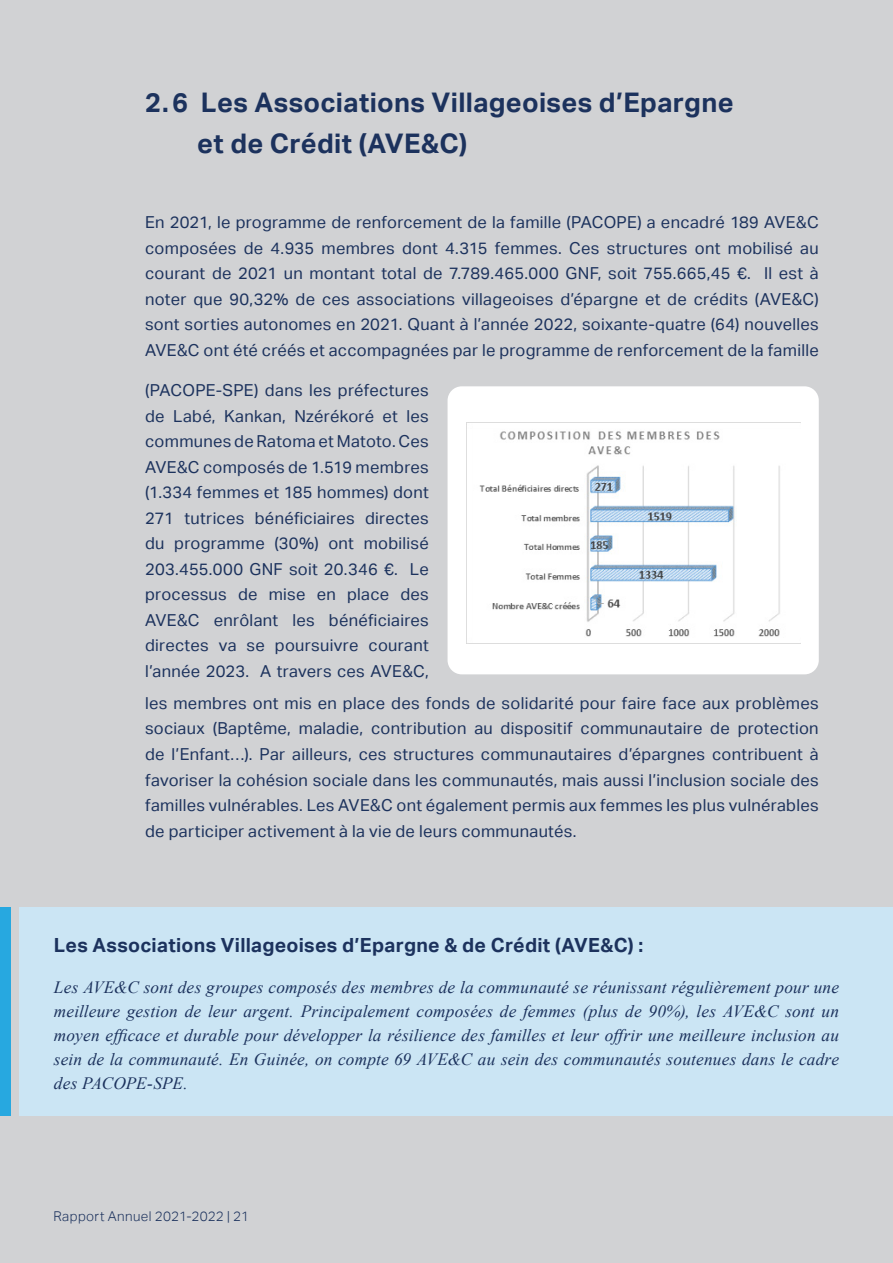
<style>
.page{position:relative;width:893px;height:1263px;background:#d1d2d4}
.page>*{position:absolute;margin:0;border:0;box-sizing:border-box;transform-origin:0 0}
.t1{font:700 27px/40.5px "Aktiv Grotesk";letter-spacing:.01em;color:#1c325d}
.t2{font:700 19.5px "Aktiv Grotesk";letter-spacing:.015em;color:#1c325d}
.t3{font:italic 17.25px/24px "Times New Roman";letter-spacing:.01em;color:#1c325d;text-align:justify}
.t4{font:16.5px/25.5px "Aktiv Grotesk";letter-spacing:.015em;color:#1c325d;text-align:justify}
.t5{font:300 13.5px "Aktiv Grotesk";letter-spacing:.025em;color:#1c325d}
</style>
<div class="page">
<div style="left:448px;top:386px;width:371px;height:288px;background:#fff;border-radius:14px"></div>
<img style="left:466px;top:423px;width:314px;height:220px">
<div style="left:0;top:907px;width:10px;height:209px;background:#27a8e0"></div>
<div style="left:19px;top:907px;width:874px;height:209px;background:#cbe8f8"></div>
<p class="t1" style="left:197px;top:83px;width:538px;text-indent:-52px">2.6 Les Associations Villageoises d’Epargne et de Crédit (AVE&amp;C)</p>
<p class="t4" style="left:145px;top:210px;width:675px">En 2021, le programme de renforcement de la famille (PACOPE) a encadré 189 AVE&amp;C composées de 4.935 membres dont 4.315 femmes. Ces structures ont mobilisé au courant de 2021 un montant total de 7.789.465.000 GNF, soit 755.665,45 €. Il est à noter que 90,32% de ces associations villageoises d’épargne et de crédits (AVE&amp;C) sont sorties autonomes en 2021. Quant à l’année 2022, soixante-quatre (64) nouvelles AVE&amp;C ont été créés et accompagnées par le programme de renforcement de la famille</p>
<p class="t4" style="left:145px;top:378px;width:285px">(PACOPE-SPE) dans les préfectures de Labé, Kankan, Nzérékoré et les communes de Ratoma et Matoto. Ces AVE&amp;C composés de 1.519 membres (1.334 femmes et 185 hommes) dont 271 tutrices bénéficiaires directes du programme (30%) ont mobilisé 203.455.000 GNF soit 20.346 €. Le processus de mise en place des AVE&amp;C enrôlant les bénéficiaires directes va se poursuivre courant l’année 2023. A travers ces AVE&amp;C,</p>
<p class="t4" style="left:145px;top:690px;width:675px">les membres ont mis en place des fonds de solidarité pour faire face aux problèmes sociaux (Baptême, maladie, contribution au dispositif communautaire de protection de l’Enfant…). Par ailleurs, ces structures communautaires d’épargnes contribuent à favoriser la cohésion sociale dans les communautés, mais aussi l’inclusion sociale des familles vulnérables. Les AVE&amp;C ont également permis aux femmes les plus vulnérables de participer activement à la vie de leurs communautés.</p>
<p class="t2" style="left:54px;top:934px;width:591px">Les Associations Villageoises d’Epargne &amp; de Crédit (AVE&amp;C) :</p>
<p class="t3" style="left:54px;top:975px;width:787px">Les AVE&amp;C sont des groupes composés des membres de la communauté se réunissant régulièrement pour une meilleure gestion de leur argent. Principalement composées de femmes (plus de 90%), les AVE&amp;C sont un moyen efficace et durable pour développer la résilience des familles et leur offrir une meilleure inclusion au sein de la communauté. En Guinée, on compte 69 AVE&amp;C au sein des communautés soutenues dans le cadre des PACOPE-SPE.</p>
<p class="t5" style="left:54px;top:1208px;width:197px">Rapport Annuel 2021-2022 | 21</p>
</div>
